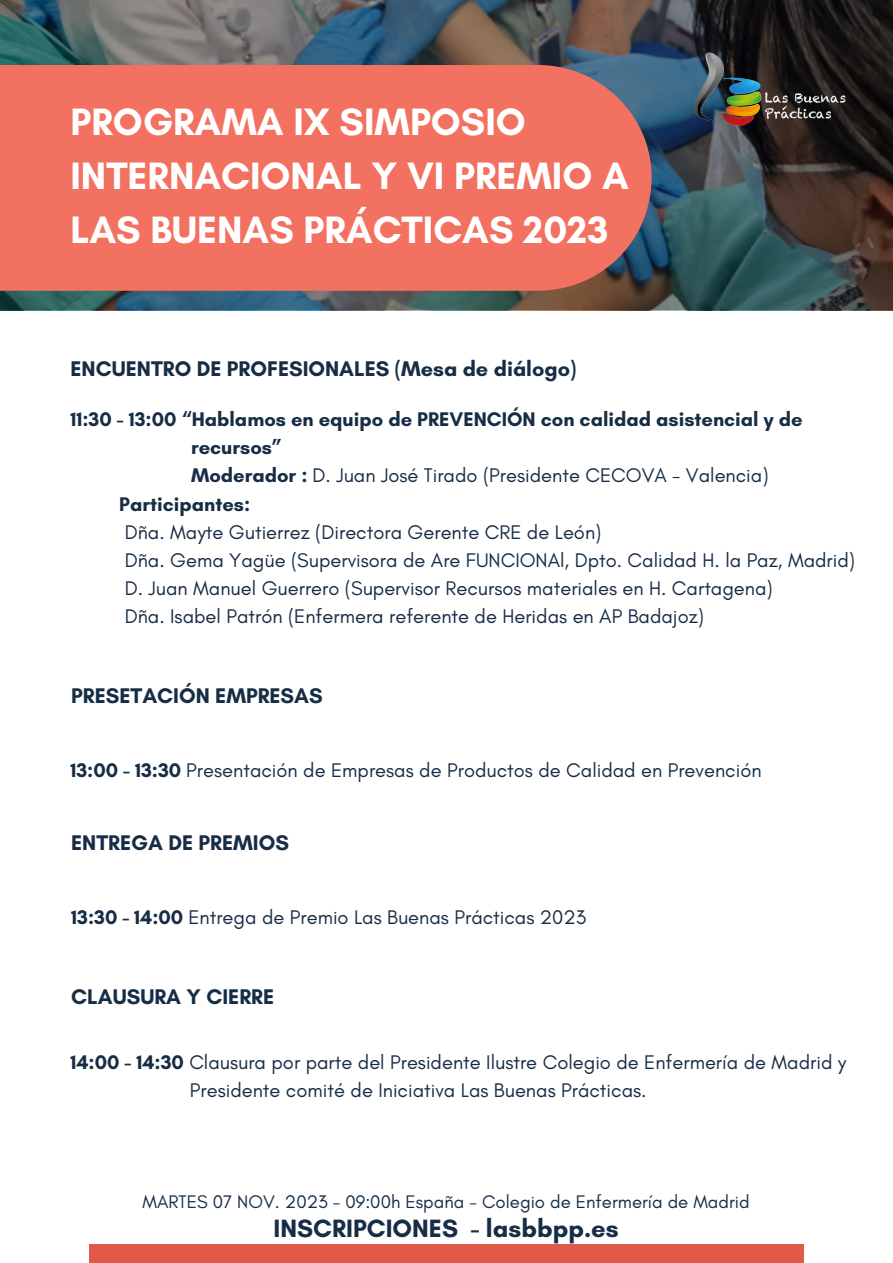
<style>
.page{position:relative;width:893px;height:1263px;background:#fff}
.page>*{position:absolute;margin:0;border:0;box-sizing:border-box;transform-origin:0 0}
.t1{font:700 38.85px/54px "Glacial Indifference";color:#fff}
.t2{font:700 25.5px "Glacial Indifference";color:#172d45}
.t3{font:700 21.6px "Glacial Indifference";color:#172d45}
.t4{font:20.1px "Glacial Indifference";color:#172d45}
.t5{font:700 20.1px "Glacial Indifference";color:#172d45}
.t6{font:18.52px "Glacial Indifference";color:#172d45}
.s1{font-weight:700}
</style>
<div class="page">
<img style="left:0;top:0;width:893px;height:310px">
<div style="left:0;top:65px;width:651px;height:226px;background:#f37160"></div>
<img style="left:692px;top:51px;width:153px;height:76px">
<div style="left:89px;top:1244px;width:715px;height:19px;background:#e05a47"></div>
<p class="t1" style="left:70px;top:95px;width:560px">PROGRAMA IX SIMPOSIO<br>INTERNACIONAL Y VI PREMIO A</p>
<p class="t1" style="left:70px;top:203px;width:539px">LAS BUENAS PRÁCTICAS 2023</p>
<p class="t3" style="left:70px;top:356px;width:507px">ENCUENTRO DE PROFESIONALES (Mesa de diálogo)</p>
<p class="t5" style="left:70px;top:407px;width:733px">11:30 - 13:00 “Hablamos en equipo de PREVENCIÓN con calidad asistencial y de</p>
<p class="t5" style="left:191px;top:435px;width:93px">recursos”</p>
<p class="t4" style="left:191px;top:463px;width:579px"><span class="s1">Moderador :</span> D. Juan José Tirado (Presidente CECOVA - Valencia)</p>
<p class="t5" style="left:119px;top:491px;width:132px">Participantes:</p>
<p class="t4" style="left:125px;top:520px;width:478px">Dña. Mayte Gutierrez (Directora Gerente CRE de León)</p>
<p class="t4" style="left:125px;top:548px;width:732px">Dña. Gema Yagüe (Supervisora de Are FUNCIONAl, Dpto. Calidad H. la Paz, Madrid)</p>
<p class="t4" style="left:125px;top:576px;width:649px">D. Juan Manuel Guerrero (Supervisor Recursos materiales en H. Cartagena)</p>
<p class="t4" style="left:125px;top:604px;width:581px">Dña. Isabel Patrón (Enfermera referente de Heridas en AP Badajoz)</p>
<p class="t3" style="left:71px;top:683px;width:253px">PRESETACIÓN EMPRESAS</p>
<p class="t4" style="left:70px;top:758px;width:693px"><span class="s1">13:00 - 13:30</span> Presentación de Empresas de Productos de Calidad en Prevención</p>
<p class="t3" style="left:71px;top:829px;width:219px">ENTREGA DE PREMIOS</p>
<p class="t4" style="left:71px;top:905px;width:517px"><span class="s1">13:30 - 14:00</span> Entrega de Premio Las Buenas Prácticas 2023</p>
<p class="t3" style="left:71px;top:983px;width:205px">CLAUSURA Y CIERRE</p>
<p class="t4" style="left:70px;top:1050px;width:777px"><span class="s1">14:00 - 14:30</span> Clausura por parte del Presidente Ilustre Colegio de Enfermería de Madrid y</p>
<p class="t4" style="left:190px;top:1078px;width:458px">Presidente comité de Iniciativa Las Buenas Prácticas.</p>
<p class="t6" style="left:143px;top:1191px;width:608px">MARTES 07 NOV. 2023 - 09:00h España - Colegio de Enfermería de Madrid</p>
<p class="t2" style="left:273px;top:1213px;width:347px">INSCRIPCIONES - lasbbpp.es</p>
</div>
